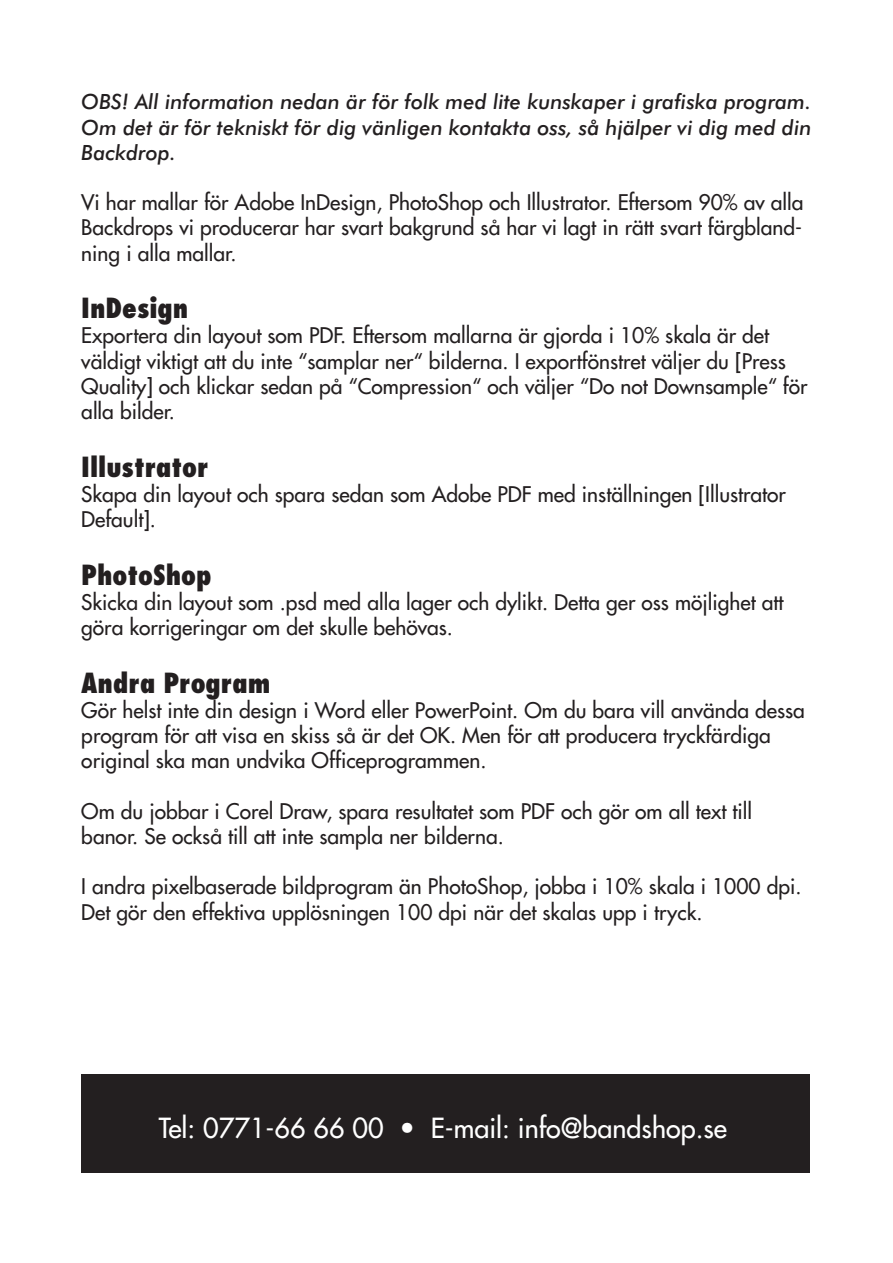
<style>
.page{position:relative;width:893px;height:1263px;background:#fff}
.page>*{position:absolute;margin:0;border:0;box-sizing:border-box;transform-origin:0 0}
.t1{font:800 condensed 27px "Futura LT";color:#231f20}
.t2{font:27px "Futura LT";color:#fff}
.t3{font:21px/25.2px "Futura LT";color:#231f20}
.t4{font:italic 500 21px/25.2px "Futura BT";color:#231f20;text-align:justify}
</style>
<div class="page">
<div style="left:81px;top:1074px;width:729px;height:99px;background:#231f20"></div>
<p class="t4" style="left:81px;top:89px;width:732px">OBS! All information nedan är för folk med lite kunskaper i grafiska program.<br>Om det är för tekniskt för dig vänligen kontakta oss, så hjälper vi dig med din Backdrop.</p>
<p class="t3" style="left:81px;top:190px;width:724px;text-align:justify">Vi har mallar för Adobe InDesign, PhotoShop och Illustrator. Eftersom 90% av alla Backdrops vi producerar har svart bakgrund så har vi lagt in rätt svart färgbland&shy;ning i alla mallar.</p>
<p class="t1" style="left:81px;top:291px;width:109px">InDesign</p>
<p class="t3" style="left:81px;top:323px;width:728px">Exportera din layout som PDF. Eftersom mallarna är gjorda i 10% skala är det väldigt viktigt att du inte “samplar ner“ bilderna. I exportfönstret väljer du [Press Quality] och klickar sedan på “Compression“ och väljer “Do not Downsample“ för alla bilder.</p>
<p class="t1" style="left:81px;top:450px;width:129px">Illustrator</p>
<p class="t3" style="left:81px;top:481px;width:706px">Skapa din layout och spara sedan som Adobe PDF med inställningen [Illustrator<br>Default].</p>
<p class="t1" style="left:81px;top:558px;width:132px">PhotoShop</p>
<p class="t3" style="left:81px;top:589px;width:704px">Skicka din layout som .psd med alla lager och dylikt. Detta ger oss möjlighet att göra korrigeringar om det skulle behövas.</p>
<p class="t1" style="left:81px;top:666px;width:191px">Andra Program</p>
<p class="t3" style="left:81px;top:697px;width:725px">Gör helst inte din design i Word eller PowerPoint. Om du bara vill använda dessa program för att visa en skiss så är det OK. Men för att producera tryckfärdiga original ska man undvika Officeprogrammen.</p>
<p class="t3" style="left:81px;top:798px;width:672px">Om du jobbar i Corel Draw, spara resultatet som PDF och gör om all text till banor. Se också till att inte sampla ner bilderna.</p>
<p class="t3" style="left:81px;top:874px;width:722px">I andra pixelbaserade bildprogram än PhotoShop, jobba i 10% skala i 1000 dpi.<br>Det gör den effektiva upplösningen 100 dpi när det skalas upp i tryck.</p>
<p class="t2" style="left:159px;top:1110px;width:570px">Tel: 0771-66 66 00 • E-mail: info@bandshop.se</p>
</div>
